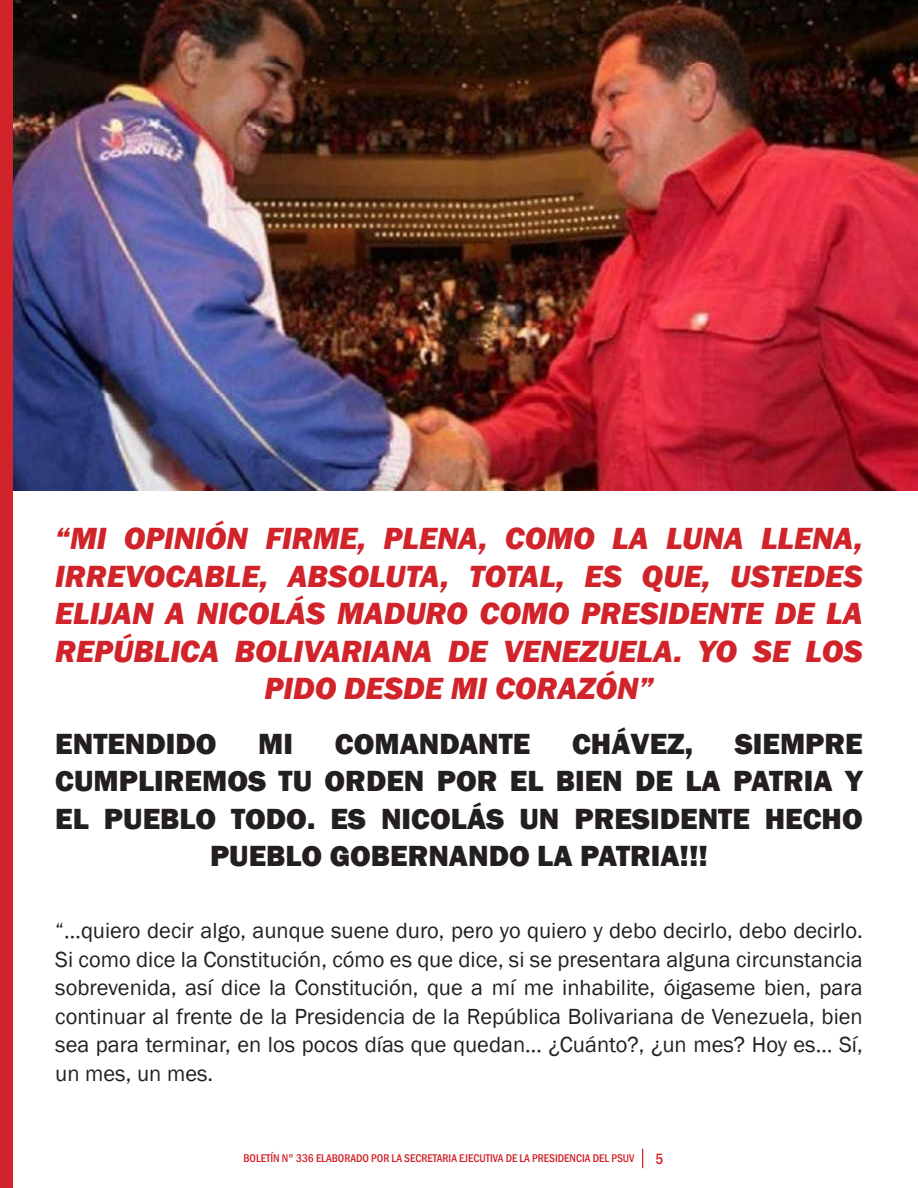
<style>
.page{position:relative;width:918px;height:1188px;background:#fff}
.page>*{position:absolute;margin:0;border:0;box-sizing:border-box;transform-origin:0 0}
.Estilo_de_párrafo_1{font:italic 800 31.5px/37.5px "Franklin Gothic";color:#d1232a;text-align:center}
.Estilo_de_párrafo_1-2{font:800 30px "Franklin Gothic";color:#231f20}
.Estilo_de_párrafo_1-3{font:22.5px/28.5px "Franklin Gothic";color:#231f20;text-align:justify}
.t1{font:500 condensed 15.3px "Franklin Gothic";color:#d1232a}
.t2{font:500 condensed 11.55px "Franklin Gothic";color:#d1232a}
</style>
<div class="page">
<svg style="left:642px;top:1149px;width:1px;height:19px"></svg>
<img style="left:13px;top:0;width:905px;height:491px">
<div style="left:0;top:0;width:13px;height:1188px;background:#d1232a"></div>
<p class="Estilo_de_párrafo_1" style="left:55px;top:520px;width:809px">“MI OPINIÓN FIRME, PLENA, COMO LA LUNA LLENA, IRREVOCABLE, ABSOLUTA, TOTAL, ES QUE, USTEDES ELIJAN A NICOLÁS MADURO COMO PRESIDENTE DE LA REPÚBLICA BOLIVARIANA DE VENEZUELA. YO SE LOS PIDO DESDE MI CORAZÓN”</p>
<p class="Estilo_de_párrafo_1-2" style="left:55px;top:724px;width:163px">ENTENDIDO</p>
<p class="Estilo_de_párrafo_1-2" style="left:258px;top:724px;width:36px">MI</p>
<p class="Estilo_de_párrafo_1-2" style="left:335px;top:724px;width:197px">COMANDANTE</p>
<p class="Estilo_de_párrafo_1-2" style="left:572px;top:724px;width:122px">CHÁVEZ,</p>
<p class="Estilo_de_párrafo_1-2" style="left:735px;top:724px;width:130px">SIEMPRE</p>
<p class="Estilo_de_párrafo_1-2" style="left:55px;top:762px;width:809px">CUMPLIREMOS TU ORDEN POR EL BIEN DE LA PATRIA Y</p>
<p class="Estilo_de_párrafo_1-2" style="left:55px;top:799px;width:809px">EL PUEBLO TODO. ES NICOLÁS UN PRESIDENTE HECHO</p>
<p class="Estilo_de_párrafo_1-2" style="left:210px;top:837px;width:499px">PUEBLO GOBERNANDO LA PATRIA!!!</p>
<p class="Estilo_de_párrafo_1-3" style="left:55px;top:917px;width:809px">“…quiero decir algo, aunque suene duro, pero yo quiero y debo decirlo, debo decirlo.<br>Si como dice la Constitución, cómo es que dice, si se presentara alguna circunstancia sobrevenida, así dice la Constitución, que a mí me inhabilite, óigaseme bien, para continuar al frente de la Presidencia de la República Bolivariana de Venezuela, bien sea para terminar, en los pocos días que quedan… ¿Cuánto?, ¿un mes? Hoy es… Sí, un mes, un mes.</p>
<p class="t2" style="left:243px;top:1150px;width:393px">BOLETÍN N° 336 ELABORADO POR LA SECRETARIA EJECUTIVA DE LA PRESIDENCIA DEL PSUV</p>
<p class="t1" style="left:655px;top:1149px;width:9px">5</p>
</div>
